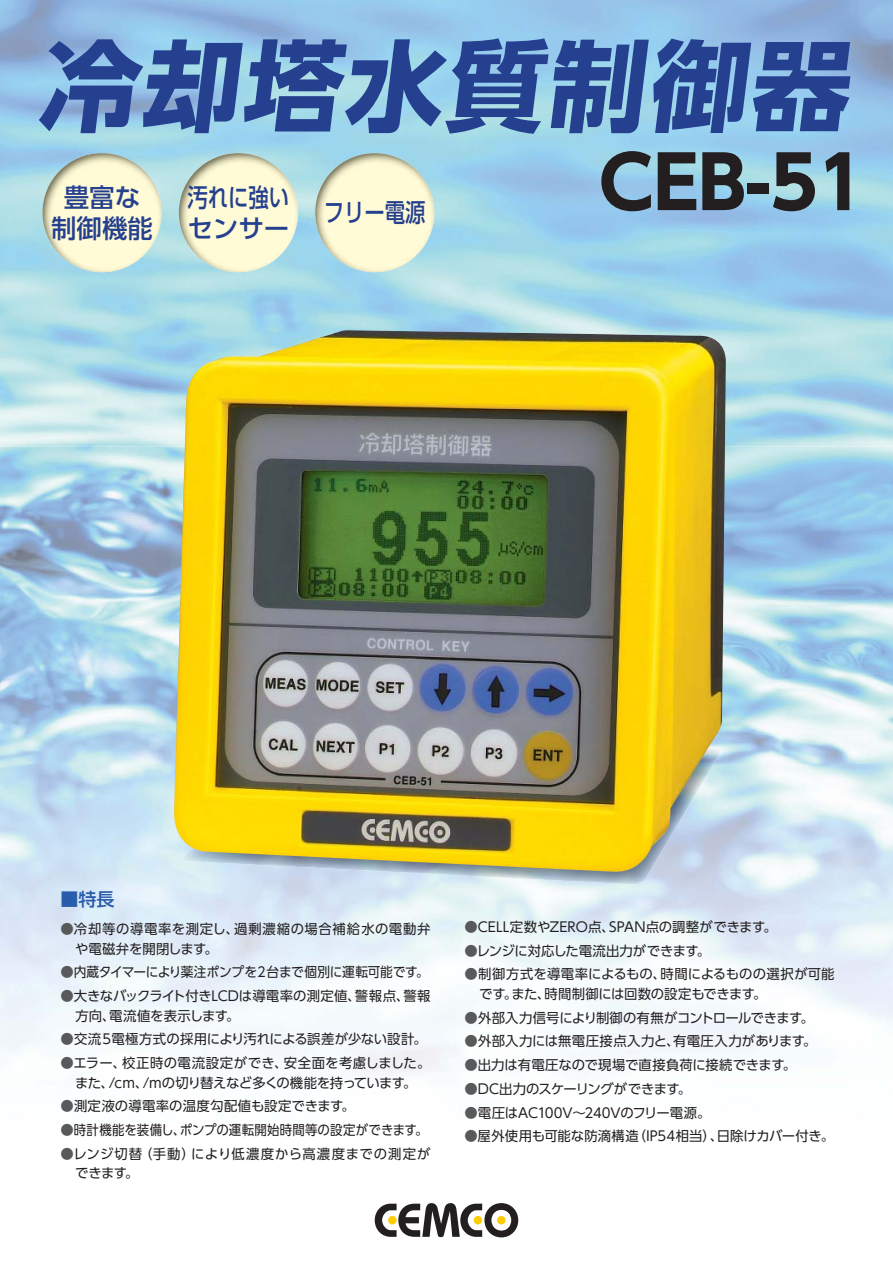
<style>
.page{position:relative;width:893px;height:1263px;background:#fff}
.page>*{position:absolute;margin:0;border:0;box-sizing:border-box;transform-origin:0 0}
.t1{font:99px "UD Shin Go Pro Bold 90 pv RKSJ H";letter-spacing:.025em;color:#25408e}
.t2{font:72px "UD Shin Go Pro Bold 90 pv RKSJ H";color:#231f20}
.t3{font:25.5px/31.5px "UD Shin Go Pro Medium 90 pv RKSJ H";color:#25408e;scale:.8 1}
.t4{font:25.5px "UD Shin Go Pro Medium 90 pv RKSJ H";color:#25408e}
.t5{font:18px "UD Shin Go Pro Medium 90 pv RKSJ H";color:#295caa}
.t6{font:13.5px/19.5px "UD Shin Go Pro Regular 90 pv RKSJ H";color:#231f20}
.t7{font:13.5px/19.5px "UD Shin Go Pro Regular 90 pv RKSJ H";letter-spacing:.045em;color:#231f20}
.t8{font:13.5px/19.5px "UD Shin Go Pro Regular 90 pv RKSJ H";letter-spacing:.06em;color:#231f20}
.t9{font:13.5px "UD Shin Go Pro Regular 90 pv RKSJ H";letter-spacing:-.02em;color:#231f20;scale:.94 1}
.t10{font:13.5px "UD Shin Go Pro Regular 90 pv RKSJ H";color:#231f20;scale:.92 1}
.t11{font:13.5px "UD Shin Go Pro Regular 90 pv RKSJ H";letter-spacing:-.02em;color:#231f20}
.t12{font:13.5px "UD Shin Go Pro Regular 90 pv RKSJ H";letter-spacing:-.03em;color:#231f20}
.s1{color:#58595b}
</style>
<div class="page">
<img style="left:243px;top:196px;width:101px;height:134px">
<img style="left:190px;top:248px;width:53px;height:82px">
<img style="left:344px;top:264px;width:52px;height:66px">
<img style="left:0;top:447px;width:893px;height:317px">
<img style="left:42px;top:153px;width:120px;height:119px;border-radius:50%">
<img style="left:315px;top:153px;width:119px;height:119px;border-radius:50%">
<img style="left:179px;top:153px;width:119px;height:119px;border-radius:50%">
<svg style="left:375px;top:1203px;width:143px;height:34px"></svg>
<div style="left:474px;top:1216px;width:8px;height:8px;background:#ffcb04;border-radius:50%"></div>
<div style="left:497px;top:1216px;width:8px;height:8px;background:#ffcb04;border-radius:50%"></div>
<img style="left:173px;top:330px;width:553px;height:543px">
<h1 class="t1" style="left:38px;top:49px;width:811px">冷却塔水質制御器</h1>
<h3 class="t4" style="left:64px;top:187px;width:78px">豊富な</h3>
<h3 class="t4" style="left:51px;top:219px;width:103px">制御機能</h3>
<h3 class="t3" style="left:187px;top:185px;width:129px">汚れに強いセンサー</h3>
<h3 class="t3" style="left:324px;top:200px;width:129px">フリー電源</h3>
<h2 class="t2" style="left:599px;top:156px;width:268px">CEB-51</h2>
<h3 class="t5" style="left:61px;top:893px;width:56px">■特長</h3>
<p class="t7" style="left:75px;top:921px;width:357px;text-indent:-15px"><span class="s1">●</span>冷却等の導電率を測定し、過剰濃縮の場合補給水の電動弁や電磁弁を開閉します。</p>
<p class="t9" style="left:60px;top:967px;width:393px"><span class="s1">●</span>内蔵タイマーにより薬注ポンプを２台まで個別に運転可能です。</p>
<p class="t6" style="left:75px;top:988px;width:357px;text-indent:-15px"><span class="s1">●</span>大きなバックライト付きLCDは導電率の測定値、警報点、警報方向、電流値を表示します。</p>
<p class="t6" style="left:60px;top:1031px;width:368px"><span class="s1">●</span>交流５電極方式の採用により汚れによる誤差が少ない設計。</p>
<p class="t6" style="left:60px;top:1055px;width:372px;text-align:center"><span class="s1">●</span>エラー、校正時の電流設定ができ、安全面を考慮しました。また、/cm、/mの切り替えなど多くの機能を持っています。</p>
<p class="t6" style="left:60px;top:1098px;width:296px"><span class="s1">●</span>測定液の導電率の温度勾配値も設定できます。</p>
<p class="t10" style="left:60px;top:1125px;width:402px"><span class="s1">●</span>時計機能を装備し、ポンプの運転開始時間等の設定ができます。</p>
<p class="t8" style="left:75px;top:1146px;width:357px;text-indent:-15px"><span class="s1">●</span>レンジ切替（手動）により低濃度から高濃度までの測定ができます。</p>
<p class="t6" style="left:464px;top:919px;width:314px"><span class="s1">●</span>CELL定数やZERO点、SPAN点の調整ができます。</p>
<p class="t6" style="left:464px;top:943px;width:247px"><span class="s1">●</span>レンジに対応した電流出力ができます。</p>
<p class="t6" style="left:479px;top:966px;width:357px;text-indent:-15px"><span class="s1">●</span>制御方式を導電率によるもの、時間によるものの選択が可能です。また、時間制御には回数の設定もできます。</p>
<p class="t11" style="left:464px;top:1012px;width:351px"><span class="s1">●</span>外部入力信号により制御の有無がコントロールできます。</p>
<p class="t6" style="left:464px;top:1033px;width:354px"><span class="s1">●</span>外部入力には無電圧接点入力と、有電圧入力があります。</p>
<p class="t6" style="left:464px;top:1057px;width:333px"><span class="s1">●</span>出力は有電圧なので現場で直接負荷に接続できます。</p>
<p class="t12" style="left:464px;top:1084px;width:228px"><span class="s1">●</span>DC出力のスケーリングができます。</p>
<p class="t6" style="left:464px;top:1105px;width:248px"><span class="s1">●</span>電圧はAC100V～240Vのフリー電源。</p>
<p class="t6" style="left:464px;top:1128px;width:371px"><span class="s1">●</span>屋外使用も可能な防滴構造（IP54相当）、日除けカバー付き。</p>
</div>
